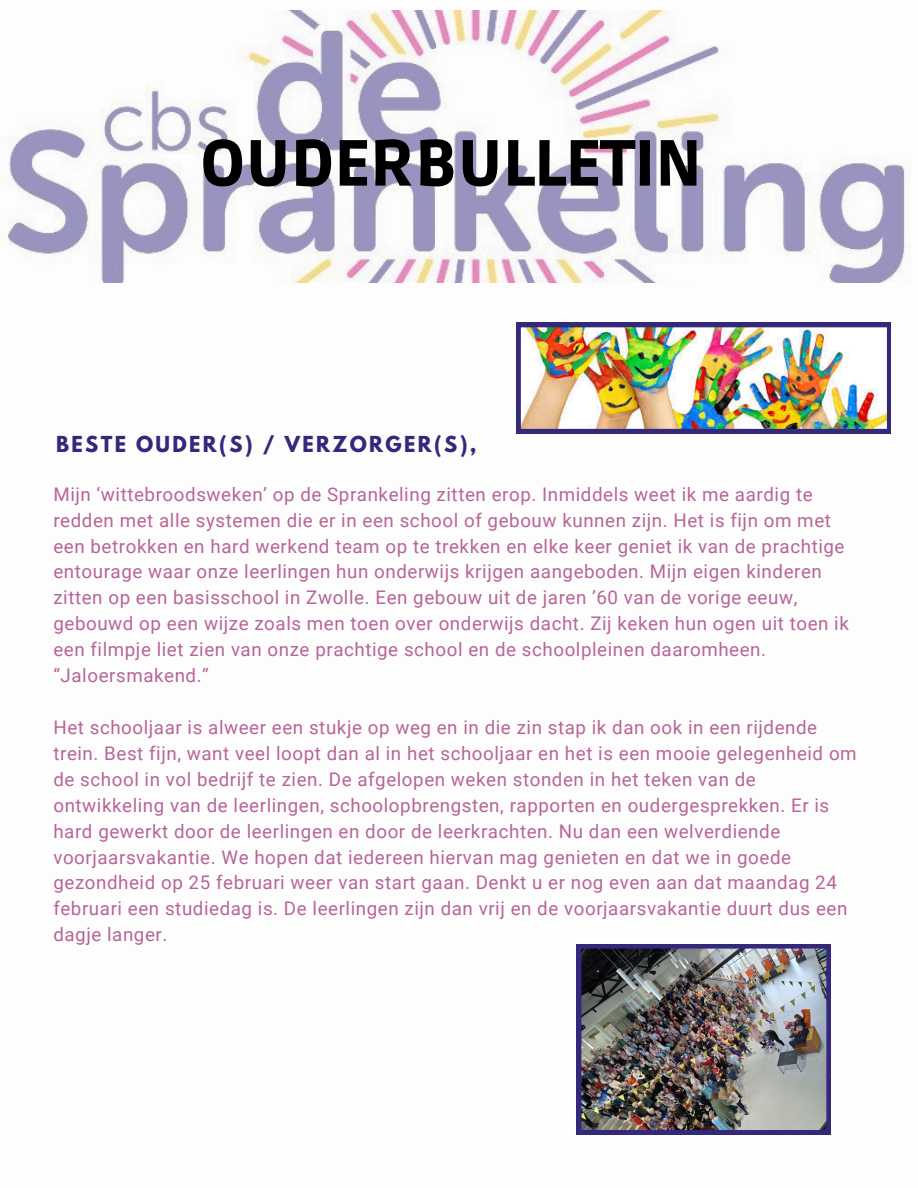
<style>
.page{position:relative;width:918px;height:1188px;background:#fff}
.page>*{position:absolute;margin:0;border:0;box-sizing:border-box;transform-origin:0 0}
.t1{font:900 64.8px "Ruda";color:#000}
.t2{font:700 19.5px "League Spartan";letter-spacing:.12em;color:#332879}
.t3{font:18.75px/26px "Roboto";letter-spacing:.03em;color:#b76598}
</style>
<div class="page">
<img style="left:3px;top:10px;width:905px;height:273px">
<img style="left:516px;top:323px;width:375px;height:110px">
<img style="left:577px;top:944px;width:254px;height:190px">
<h2 class="t1" style="left:200px;top:126px;width:503px">OUDERBULLETIN</h2>
<p class="t2" style="left:56px;top:434px;width:422px">BESTE OUDER(S) / VERZORGER(S),</p>
<p class="t3" style="left:53px;top:481px;width:797px">Mijn ‘wittebroodsweken’ op de Sprankeling zitten erop. Inmiddels weet ik me aardig te redden met alle systemen die er in een school of gebouw kunnen zijn. Het is fijn om met een betrokken en hard werkend team op te trekken en elke keer geniet ik van de prachtige entourage waar onze leerlingen hun onderwijs krijgen aangeboden. Mijn eigen kinderen zitten op een basisschool in Zwolle. Een gebouw uit de jaren ’60 van de vorige eeuw, gebouwd op een wijze zoals men toen over onderwijs dacht. Zij keken hun ogen uit toen ik een filmpje liet zien van onze prachtige school en de schoolpleinen daaromheen. “Jaloersmakend.”</p>
<h1 class="t3" style="left:53px;top:715px;width:805px">Het schooljaar is alweer een stukje op weg en in die zin stap ik dan ook in een rijdende trein. Best fijn, want veel loopt dan al in het schooljaar en het is een mooie gelegenheid om de school in vol bedrijf te zien. De afgelopen weken stonden in het teken van de ontwikkeling van de leerlingen, schoolopbrengsten, rapporten en oudergesprekken. Er is hard gewerkt door de leerlingen en door de leerkrachten. Nu dan een welverdiende voorjaarsvakantie. We hopen dat iedereen hiervan mag genieten en dat we in goede gezondheid op 25 februari weer van start gaan. Denkt u er nog even aan dat maandag 24 februari een studiedag is. De leerlingen zijn dan vrij en de voorjaarsvakantie duurt dus een dagje langer.</h1>
</div>
